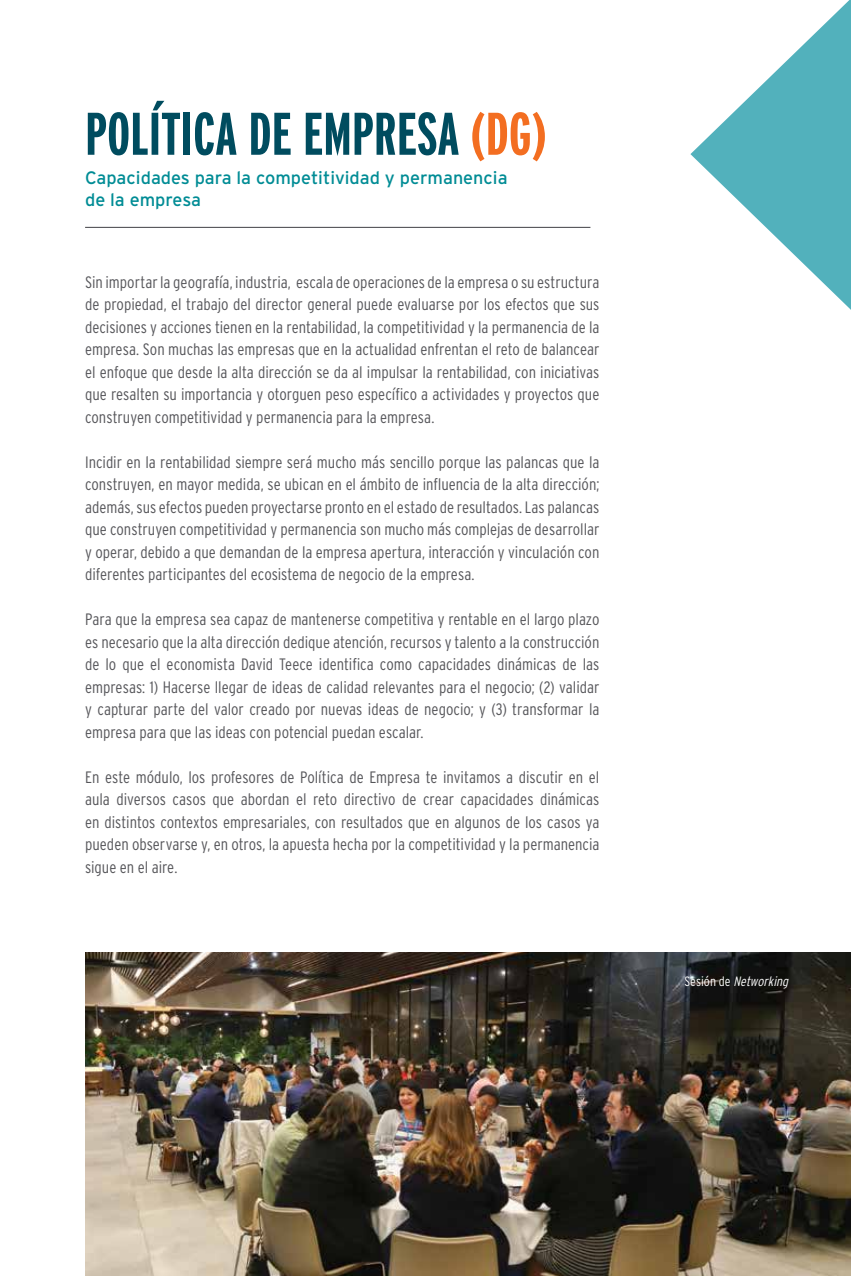
<style>
.page{position:relative;width:851px;height:1276px;background:#fff}
.page>*{position:absolute;margin:0;border:0;box-sizing:border-box;transform-origin:0 0}
.t1{font:700 extra-condensed 60px "Interstate";color:#004c5f}
.t2{font:18px/21.6px "Interstate";color:#008c95}
.t3{font:300 condensed 16.5px/22.5px "Interstate";color:#56565a;text-align:justify}
.t4{font:italic 300 condensed 13.5px "Interstate";color:#fff}
.s1{color:#f36e21}
.s2{font-style:normal}
</style>
<div class="page">
<svg style="left:690px;top:0;width:160px;height:309px"></svg>
<hr style="left:85px;top:227px;width:505px;height:1px;background:#56565a">
<img style="left:85px;top:952px;width:765px;height:324px">
<h1 class="t1" style="left:85px;top:101px;width:463px">POLÍTICA DE EMPRESA <span class="s1">(DG)</span></h1>
<p class="t2" style="left:85px;top:167px;width:424px">Capacidades para la competitividad y permanencia de la empresa</p>
<p class="t3" style="left:85px;top:270px;width:515px">Sin importar la geografía, industria, escala de operaciones de la empresa o su estructura de propiedad, el trabajo del director general puede evaluarse por los efectos que sus decisiones y acciones tienen en la rentabilidad, la competitividad y la permanencia de la empresa. Son muchas las empresas que en la actualidad enfrentan el reto de balancear el enfoque que desde la alta dirección se da al impulsar la rentabilidad, con iniciativas que resalten su importancia y otorguen peso específico a actividades y proyectos que construyen competitividad y permanencia para la empresa.</p>
<p class="t3" style="left:85px;top:450px;width:515px">Incidir en la rentabilidad siempre será mucho más sencillo porque las palancas que la construyen, en mayor medida, se ubican en el ámbito de influencia de la alta dirección; además, sus efectos pueden proyectarse pronto en el estado de resultados. Las palancas que construyen competitividad y permanencia son mucho más complejas de desarrollar y operar, debido a que demandan de la empresa apertura, interacción y vinculación con diferentes participantes del ecosistema de negocio de la empresa.</p>
<p class="t3" style="left:85px;top:608px;width:515px">Para que la empresa sea capaz de mantenerse competitiva y rentable en el largo plazo es necesario que la alta dirección dedique atención, recursos y talento a la construcción de lo que el economista David Teece identifica como capacidades dinámicas de las empresas: 1) Hacerse llegar de ideas de calidad relevantes para el negocio; (2) validar y capturar parte del valor creado por nuevas ideas de negocio; y (3) transformar la empresa para que las ideas con potencial puedan escalar.</p>
<p class="t3" style="left:85px;top:765px;width:515px">En este módulo, los profesores de Política de Empresa te invitamos a discutir en el aula diversos casos que abordan el reto directivo de crear capacidades dinámicas en distintos contextos empresariales, con resultados que en algunos de los casos ya pueden observarse y, en otros, la apuesta hecha por la competitividad y la permanencia sigue en el aire.</p>
<p class="t4" style="left:684px;top:973px;width:108px"><span class="s2">S e s i ó n d e</span> Networking</p>
</div>
